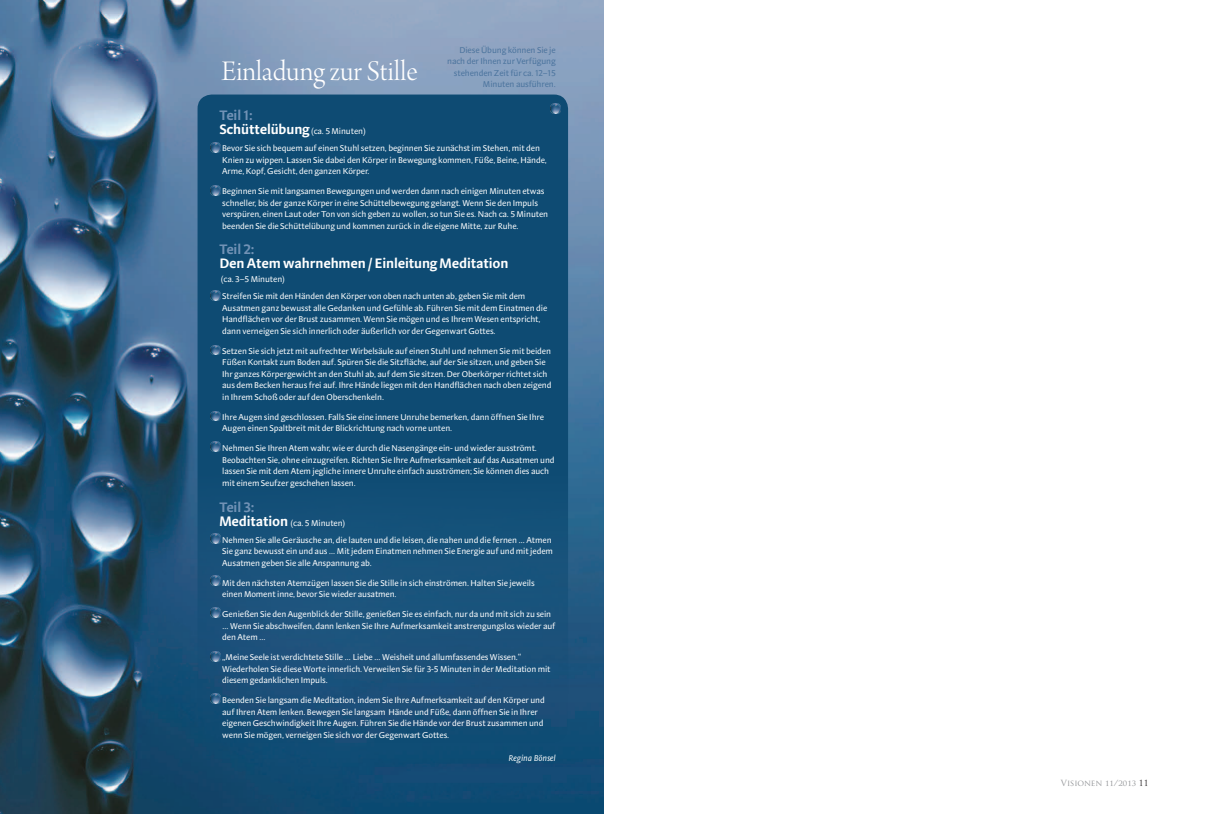
<style>
.page{position:relative;width:1208px;height:814px;background:#fff}
.page>*{position:absolute;margin:0;border:0;box-sizing:border-box;transform-origin:0 0}
.t1{font:30px "Arno Pro Light Display";color:#fff}
.t2{font:700 14px/14px "Stella";letter-spacing:-.01em;color:#fff}
.t3{font:700 14px "Stella";letter-spacing:-.01em;color:#7192b5}
.t4{font:8.6px/11.5px "Stella";letter-spacing:-.01em;color:#fff}
.t5{font:8.6px/11.5px "Stella";letter-spacing:-.01em;color:#4a739d;text-align:right}
.t6{font:italic 8.6px "Stella";letter-spacing:-.01em;color:#fff}
.t7{font:8.3px "Trajan Pro";color:#939598}
.s1{color:#7192b5}
.s2{font-weight:400;font-size:8.6px}
.s3{font-weight:700;font-size:14px}
.s4{color:#231f20}
</style>
<div class="page">
<img style="left:0;top:0;width:604px;height:814px">
<div style="left:197px;top:94px;width:371px;height:649px;background:linear-gradient(to right,#124d76,#124d76);border-radius:14px"></div>
<svg style="left:211px;top:142px;width:10px;height:10px"></svg>
<svg style="left:211px;top:185px;width:10px;height:10px"></svg>
<svg style="left:211px;top:290px;width:10px;height:10px"></svg>
<svg style="left:211px;top:345px;width:10px;height:10px"></svg>
<svg style="left:211px;top:411px;width:10px;height:10px"></svg>
<svg style="left:211px;top:441px;width:10px;height:10px"></svg>
<svg style="left:211px;top:534px;width:10px;height:9px"></svg>
<svg style="left:211px;top:576px;width:10px;height:9px"></svg>
<svg style="left:211px;top:607px;width:10px;height:10px"></svg>
<svg style="left:211px;top:651px;width:10px;height:10px"></svg>
<svg style="left:211px;top:693px;width:10px;height:10px"></svg>
<svg style="left:551px;top:104px;width:10px;height:9px"></svg>
<h1 class="t1" style="left:222px;top:55px;width:197px">Einladung zur Stille</h1>
<p class="t5" style="left:447px;top:44px;width:110px">Diese Übung können Sie je nach der Ihnen zur Verfügung stehenden Zeit für ca. 12–15</p>
<p class="t5" style="left:483px;top:78px;width:74px">Minuten ausführen.</p>
<h2 class="t2" style="left:219px;top:108px;width:148px"><span class="s1">Teil 1:<br></span>Schüttelübung <span class="s2">(ca. 5 Minuten)</span></h2>
<p class="t4" style="left:222px;top:143px;width:326px">Bevor Sie sich bequem auf einen Stuhl setzen, beginnen Sie zunächst im Stehen, mit den<br>Knien zu wippen. Lassen Sie dabei den Körper in Bewegung kommen, Füße, Beine, Hände,<br>Arme, Kopf, Gesicht, den ganzen Körper.</p>
<p class="t4" style="left:222px;top:186px;width:327px">Beginnen Sie mit langsamen Bewegungen und werden dann nach einigen Minuten etwas schneller, bis der ganze Körper in eine Schüttelbewegung gelangt. Wenn Sie den Impuls verspüren, einen Laut oder Ton von sich geben zu wollen, so tun Sie es. Nach ca. 5 Minuten beenden Sie die Schüttelübung und kommen zurück in die eigene Mitte, zur Ruhe.</p>
<h2 class="t3" style="left:219px;top:241px;width:37px">Teil 2:</h2>
<h2 class="t2" style="left:219px;top:257px;width:290px">Den Atem wahrnehmen / Einleitung Meditation</h2>
<p class="t4" style="left:221px;top:271px;width:306px;line-height:17.2px">(ca. 3–5 Minuten)<br>Streifen Sie mit den Händen den Körper von oben nach unten ab, geben Sie mit dem</p>
<p class="t4" style="left:222px;top:302px;width:326px">Ausatmen ganz bewusst alle Gedanken und Gefühle ab. Führen Sie mit dem Einatmen die<br>Handflächen vor der Brust zusammen. Wenn Sie mögen und es Ihrem Wesen entspricht, dann verneigen Sie sich innerlich oder äußerlich vor der Gegenwart Gottes.</p>
<p class="t4" style="left:222px;top:345px;width:331px">Setzen Sie sich jetzt mit aufrechter Wirbelsäule auf einen Stuhl und nehmen Sie mit beiden Füßen Kontakt zum Boden auf. Spüren Sie die Sitzfläche, auf der Sie sitzen, und geben Sie Ihr ganzes Körpergewicht an den Stuhl ab, auf dem Sie sitzen. Der Oberkörper richtet sich aus dem Becken heraus frei auf. Ihre Hände liegen mit den Handflächen nach oben zeigend in Ihrem Schoß oder auf den Oberschenkeln.</p>
<p class="t4" style="left:222px;top:411px;width:323px">Ihre Augen sind geschlossen. Falls Sie eine innere Unruhe bemerken, dann öffnen Sie Ihre<br>Augen einen Spaltbreit mit der Blickrichtung nach vorne unten.</p>
<p class="t4" style="left:222px;top:443px;width:334px">Nehmen Sie Ihren Atem wahr, wie er durch die Nasengänge ein- und wieder ausströmt.<br>Beobachten Sie, ohne einzugreifen. Richten Sie Ihre Aufmerksamkeit auf das Ausatmen und lassen Sie mit dem Atem jegliche innere Unruhe einfach ausströmen; Sie können dies auch mit einem Seufzer geschehen lassen.</p>
<h2 class="t3" style="left:219px;top:498px;width:36px">Teil 3:</h2>
<p class="t4" style="left:222px;top:514px;width:331px;line-height:17.2px;text-indent:-3px"><span class="s3">Meditation</span> (ca. 5 Minuten)<br>Nehmen Sie alle Geräusche an, die lauten und die leisen, die nahen und die fernen … Atmen</p>
<p class="t4" style="left:222px;top:545px;width:332px">Sie ganz bewusst ein und aus … Mit jedem Einatmen nehmen Sie Energie auf und mit jedem<br>Ausatmen geben Sie alle Anspannung ab.</p>
<p class="t4" style="left:222px;top:577px;width:314px">Mit den nächsten Atemzügen lassen Sie die Stille in sich einströmen. Halten Sie jeweils einen Moment inne, bevor Sie wieder ausatmen.</p>
<p class="t4" style="left:222px;top:608px;width:335px">Genießen Sie den Augenblick der Stille, genießen Sie es einfach, nur da und mit sich zu sein … Wenn Sie abschweifen, dann lenken Sie Ihre Aufmerksamkeit anstrengungslos wieder auf den Atem …</p>
<p class="t4" style="left:222px;top:651px;width:330px">„Meine Seele ist verdichtete Stille … Liebe … Weisheit und allumfassendes Wissen.“<br>Wiederholen Sie diese Worte innerlich. Verweilen Sie für 3-5 Minuten in der Meditation mit diesem gedanklichen Impuls.</p>
<p class="t4" style="left:222px;top:694px;width:324px">Beenden Sie langsam die Meditation, indem Sie Ihre Aufmerksamkeit auf den Körper und auf Ihren Atem lenken. Bewegen Sie langsam Hände und Füße, dann öffnen Sie in Ihrer eigenen Geschwindigkeit Ihre Augen. Führen Sie die Hände vor der Brust zusammen und wenn Sie mögen, verneigen Sie sich vor der Gegenwart Gottes.</p>
<p class="t6" style="left:508px;top:753px;width:49px">Regina Bönsel</p>
<p class="t7" style="left:1061px;top:777px;width:89px">Visionen 11/2013 <span class="s4">11</span></p>
</div>
